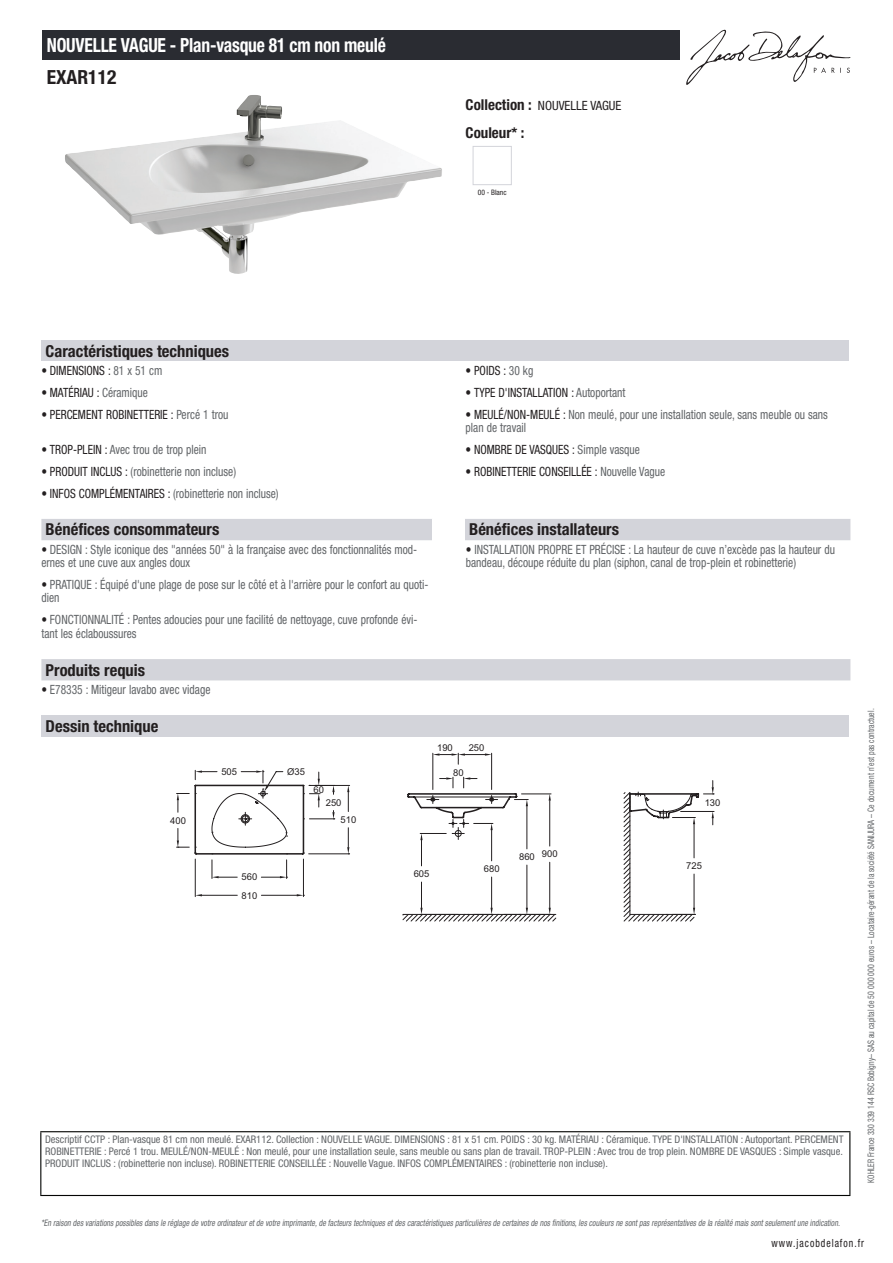
<style>
.page{position:relative;width:893px;height:1263px;background:#fff}
.page>*{position:absolute;margin:0;border:0;box-sizing:border-box;transform-origin:0 0}
.t1{font:700 condensed 19.5px "Helvetica Neue LT Std";letter-spacing:-.01em;color:#fff;scale:.9 1}
.t2{font:700 condensed 19.5px "Helvetica Neue LT Std";color:#231f20}
.t3{font:700 condensed 16.5px "Helvetica Neue LT Std";color:#231f20}
.t4{font:700 condensed 15px "Helvetica Neue LT Std";color:#231f20}
.t5{font:condensed 12.75px/13.5px "Helvetica Neue LT Std";color:#626568;scale:.9 1}
.t6{font:condensed 12.75px "Helvetica Neue LT Std";color:#231f20;scale:.9 1}
.t7{font:condensed 12.75px "Helvetica Neue LT Std";color:#231f20}
.t8{font:condensed 11.25px "Helvetica Neue LT Std";letter-spacing:.1em;color:#231f20;scale:.87 1}
.t9{font:condensed 10.5px/12px "Helvetica Neue LT Std";color:#626568;text-align:justify}
.t10{font:9.45px "Arial";color:#231f20}
.t11{font:italic condensed 9px "Helvetica Neue LT Std";color:#626568;scale:.87 1}
.t12{font:condensed 9px "Helvetica Neue LT Std";color:#626568;scale:.87 1}
.t13{font:condensed 7.5px "Helvetica Neue LT Std";color:#231f20}
.s1{font-weight:700;font-size:15px}
.s2{color:#626568}
.s3{color:#231f20}
</style>
<div class="page">
<svg style="left:686px;top:30px;width:164px;height:55px"></svg>
<img style="left:65px;top:95px;width:377px;height:179px">
<div style="left:473px;top:146px;width:39px;height:39px;border:1px solid #d3d4da"></div>
<div style="left:41px;top:340px;width:808px;height:21px;background:#d3d4da"></div>
<div style="left:41px;top:519px;width:809px;height:21px;background:#d3d4da"></div>
<div style="left:432px;top:519px;width:33px;height:21px;background:#fff"></div>
<div style="left:41px;top:659px;width:809px;height:21px;background:#d3d4da"></div>
<div style="left:41px;top:715px;width:808px;height:21px;background:#d3d4da"></div>
<hr style="left:491px;top:753px;width:1px;height:36px;background:#231f20">
<hr style="left:432px;top:753px;width:1px;height:36px;background:#231f20">
<svg style="left:433px;top:753px;width:59px;height:11px"></svg>
<svg style="left:177px;top:770px;width:537px;height:152px"></svg>
<div style="left:43px;top:30px;width:637px;height:30px;background:#2a2c32"></div>
<hr style="left:40px;top:1131px;width:810px;height:1px;background:#040503">
<hr style="left:40px;top:1132px;width:1px;height:63px;background:#040503">
<hr style="left:849px;top:1132px;width:1px;height:63px;background:#040503">
<hr style="left:40px;top:1195px;width:810px;height:1px;background:#040503">
<h1 class="t1" style="left:47px;top:33px;width:378px">NOUVELLE VAGUE - Plan-vasque 81 cm non meulé</h1>
<h1 class="t2" style="left:47px;top:65px;width:71px">EXAR112</h1>
<p class="t7" style="left:466px;top:98px;width:157px"><span class="s1">Collection :</span> NOUVELLE VAGUE</p>
<p class="t4" style="left:466px;top:123px;width:60px">Couleur* :</p>
<p class="t13" style="left:478px;top:188px;width:30px">00 - Blanc</p>
<p class="t3" style="left:46px;top:341px;width:185px">Caractéristiques techniques</p>
<p class="t6" style="left:41px;top:363px;width:136px">• DIMENSIONS : <span class="s2">81 x 51 cm</span></p>
<p class="t6" style="left:466px;top:363px;width:77px">• POIDS : <span class="s2">30 kg</span></p>
<p class="t6" style="left:41px;top:385px;width:120px">• MATÉRIAU : <span class="s2">Céramique</span></p>
<p class="t6" style="left:466px;top:385px;width:179px">• TYPE D'INSTALLATION : <span class="s2">Autoportant</span></p>
<p class="t6" style="left:41px;top:407px;width:209px">• PERCEMENT ROBINETTERIE : <span class="s2">Percé 1 trou</span></p>
<p class="t5" style="left:466px;top:407px;width:404px"><span class="s3">• MEULÉ/NON-MEULÉ :</span> Non meulé, pour une installation seule, sans meuble ou sans plan de travail</p>
<p class="t5" style="left:41px;top:442px;width:185px"><span class="s3">• TROP-PLEIN :</span> Avec trou de trop plein</p>
<p class="t6" style="left:466px;top:442px;width:195px">• NOMBRE DE VASQUES : <span class="s2">Simple vasque</span></p>
<p class="t5" style="left:41px;top:464px;width:218px"><span class="s3">• PRODUIT INCLUS :</span> (robinetterie non incluse)</p>
<p class="t6" style="left:466px;top:464px;width:223px">• ROBINETTERIE CONSEILLÉE : <span class="s2">Nouvelle Vague</span></p>
<p class="t5" style="left:41px;top:486px;width:265px"><span class="s3">• INFOS COMPLÉMENTAIRES :</span> (robinetterie non incluse)</p>
<p class="t3" style="left:46px;top:520px;width:175px">Bénéfices consommateurs</p>
<p class="t3" style="left:469px;top:520px;width:151px">Bénéfices installateurs</p>
<p class="t5" style="left:41px;top:542px;width:419px"><span class="s3">•</span> DESIGN : Style iconique des "années 50" à la française avec des fonctionnalités mod&shy;ernes et une cuve aux angles doux</p>
<p class="t5" style="left:466px;top:542px;width:412px"><span class="s3">•</span> INSTALLATION PROPRE ET PRÉCISE : La hauteur de cuve n’excède pas la hauteur du bandeau, découpe réduite du plan (siphon, canal de trop-plein et robinetterie)</p>
<p class="t5" style="left:41px;top:578px;width:432px"><span class="s3">•</span> PRATIQUE : Équipé d'une plage de pose sur le côté et à l'arrière pour le confort au quoti&shy;dien</p>
<p class="t5" style="left:41px;top:613px;width:419px"><span class="s3">•</span> FONCTIONNALITÉ : Pentes adoucies pour une facilité de nettoyage, cuve profonde évi&shy;tant les éclaboussures</p>
<p class="t3" style="left:46px;top:660px;width:101px">Produits requis</p>
<p class="t5" style="left:41px;top:682px;width:189px"><span class="s3">•</span> E78335 : Mitigeur lavabo avec vidage</p>
<p class="t3" style="left:46px;top:716px;width:114px">Dessin technique</p>
<p class="t10" style="left:221px;top:765px;width:17px">505</p>
<p class="t10" style="left:287px;top:765px;width:19px">Ø35</p>
<p class="t10" style="left:314px;top:783px;width:12px">60</p>
<p class="t10" style="left:326px;top:796px;width:17px">250</p>
<p class="t10" style="left:170px;top:814px;width:17px">400</p>
<p class="t10" style="left:341px;top:813px;width:17px">510</p>
<p class="t10" style="left:242px;top:871px;width:17px">560</p>
<p class="t10" style="left:242px;top:889px;width:17px">810</p>
<p class="t10" style="left:437px;top:741px;width:17px">190</p>
<p class="t10" style="left:469px;top:741px;width:17px">250</p>
<p class="t10" style="left:453px;top:767px;width:12px">80</p>
<p class="t10" style="left:414px;top:868px;width:17px">605</p>
<p class="t10" style="left:484px;top:863px;width:17px">680</p>
<p class="t10" style="left:519px;top:849px;width:40px">860 900</p>
<p class="t10" style="left:705px;top:796px;width:17px">130</p>
<p class="t10" style="left:686px;top:860px;width:17px">725</p>
<p class="t9" style="left:45px;top:1134px;width:800px">Descriptif CCTP : Plan-vasque 81 cm non meulé. EXAR112. Collection : NOUVELLE VAGUE. DIMENSIONS : 81 x 51 cm. POIDS : 30 kg. MATÉRIAU : Céramique. TYPE D'INSTALLATION : Autoportant. PERCEMENT ROBINETTERIE : Percé 1 trou. MEULÉ/NON-MEULÉ : Non meulé, pour une installation seule, sans meuble ou sans plan de travail. TROP-PLEIN : Avec trou de trop plein. NOMBRE DE VASQUES : Simple vasque.<br>PRODUIT INCLUS : (robinetterie non incluse). ROBINETTERIE CONSEILLÉE : Nouvelle Vague. INFOS COMPLÉMENTAIRES : (robinetterie non incluse).</p>
<p class="t12" style="left:866px;top:1183px;width:547px;rotate:-90deg">KOHLER France 330 339 144 RSC Bobigny– SAS au capital de 50 000 000 euros – Locataire-gérant de la société SANIJURA – Ce document n’est pas contractuel.</p>
<p class="t11" style="left:41px;top:1217px;width:922px">*En raison desvariationspossiblesdansle réglage de votre ordinateuretde votre imprimante,de facteurstechniquesetdescaractéristiquesparticulièresde certainesde nosfinitions,lescouleursne sontpasreprésentativesde la réalité maissontseulementune indication.</p>
<p class="t8" style="left:772px;top:1237px;width:108px">www.jacobdelafon.fr</p>
</div>
